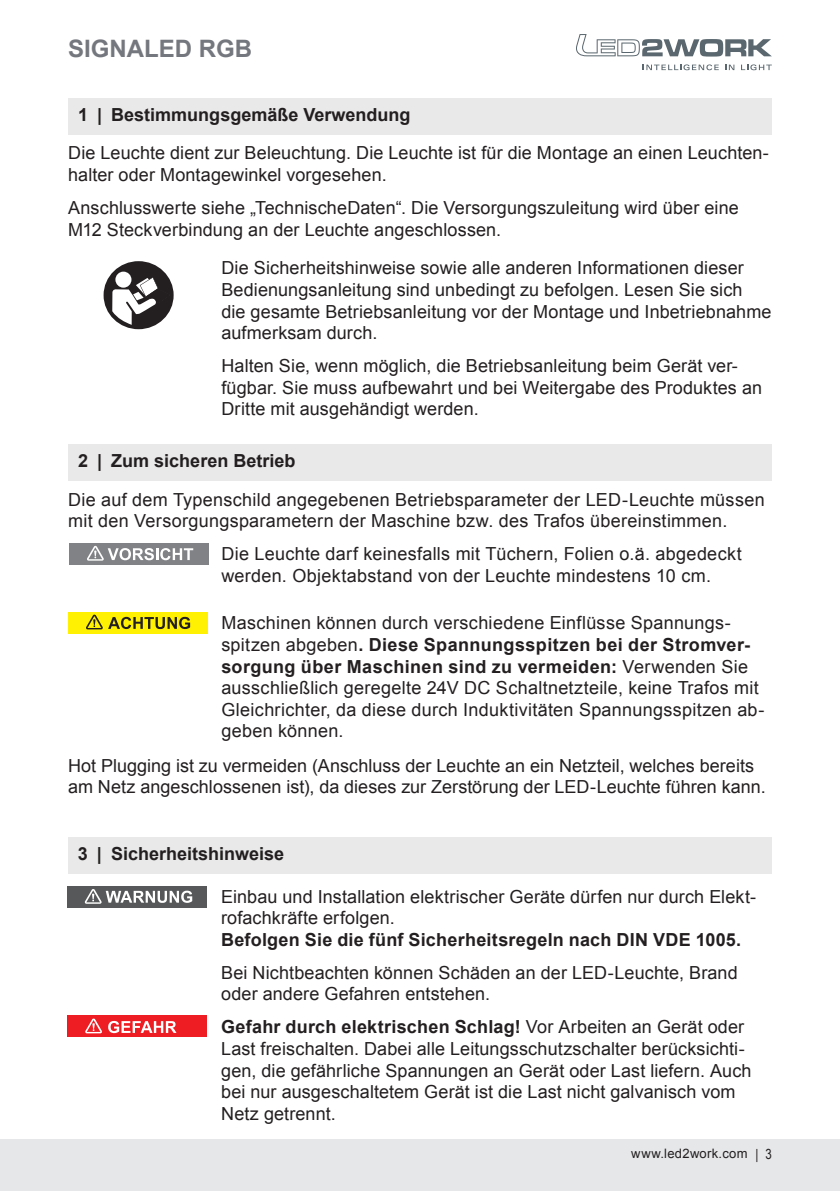
<style>
.page{position:relative;width:840px;height:1191px;background:#fff}
.page>*{position:absolute;margin:0;border:0;box-sizing:border-box;transform-origin:0 0}
.t1{font:700 24px "Arial";color:#74777d}
.t2{font:18px/21.6px "Arial";letter-spacing:.01em;color:#231f20}
.t3{font:700 18px "Arial";color:#231f20}
.t4{font:14px "Arial Narrow";color:#231f20}
.t5{font:13px "Arial";letter-spacing:.02em;color:#231f20}
.s1{font-weight:700}
</style>
<div class="page">
<div style="left:0;top:1140px;width:839px;height:51px;background:#e6e7e9"></div>
<svg style="left:576px;top:34px;width:195px;height:23px"></svg>
<svg style="left:642px;top:64px;width:76px;height:6px"></svg>
<svg style="left:725px;top:65px;width:9px;height:5px"></svg>
<svg style="left:741px;top:64px;width:30px;height:6px"></svg>
<div style="left:68px;top:612px;width:139px;height:21px;background:#fff101"></div>
<svg style="left:86px;top:614px;width:104px;height:15px"></svg>
<div style="left:68px;top:98px;width:703px;height:36px;background:#e9e9e9"></div>
<div style="left:68px;top:444px;width:703px;height:36px;background:#e9e9e9"></div>
<svg style="left:103px;top:261px;width:70px;height:68px"></svg>
<div style="left:69px;top:543px;width:139px;height:21px;background:#808285"></div>
<svg style="left:87px;top:546px;width:106px;height:14px"></svg>
<div style="left:68px;top:837px;width:703px;height:36px;background:#e9e9e9"></div>
<div style="left:68px;top:1015px;width:139px;height:21px;background:#ee1d23"></div>
<svg style="left:108px;top:1021px;width:68px;height:12px"></svg>
<svg style="left:85px;top:1018px;width:17px;height:15px"></svg>
<div style="left:68px;top:886px;width:139px;height:21px;background:#57585a"></div>
<svg style="left:85px;top:889px;width:107px;height:14px"></svg>
<h1 class="t1" style="left:68px;top:33px;width:186px">SIGNALED RGB</h1>
<p class="t3" style="left:78px;top:102px;width:334px">1 | Bestimmungsgemäße Verwendung</p>
<p class="t2" style="left:68px;top:143px;width:702px">Die Leuchte dient zur Beleuchtung. Die Leuchte ist für die Montage an einen Leuchten&shy;halter oder Montagewinkel vorgesehen.</p>
<p class="t2" style="left:68px;top:197px;width:671px">Anschlusswerte siehe „TechnischeDaten“. Die Versorgungszuleitung wird über eine<br>M12 Steckverbindung an der Leuchte angeschlossen.</p>
<p class="t2" style="left:221px;top:257px;width:551px">Die Sicherheitshinweise sowie alle anderen Informationen dieser Bedienungsanleitung sind unbedingt zu befolgen. Lesen Sie sich<br>die gesamte Betriebsanleitung vor der Montage und Inbetriebnahme aufmerksam durch.</p>
<p class="t2" style="left:221px;top:355px;width:542px">Halten Sie, wenn möglich, die Betriebsanleitung beim Gerät ver&shy;fügbar. Sie muss aufbewahrt und bei Weitergabe des Produktes an<br>Dritte mit ausgehändigt werden.</p>
<p class="t3" style="left:78px;top:449px;width:219px">2 | Zum sicheren Betrieb</p>
<p class="t2" style="left:68px;top:489px;width:697px">Die auf dem Typenschild angegebenen Betriebsparameter der LED-Leuchte müssen mit den Versorgungsparametern der Maschine bzw. des Trafos übereinstimmen.</p>
<p class="t2" style="left:221px;top:543px;width:521px">Die Leuchte darf keinesfalls mit Tüchern, Folien o.ä. abgedeckt werden. Objektabstand von der Leuchte mindestens 10 cm.</p>
<p class="t2" style="left:221px;top:612px;width:544px">Maschinen können durch verschiedene Einflüsse Spannungs&shy;spitzen abgeben<span class="s1">. Diese Spannungsspitzen bei der Stromver&shy;sorgung über Maschinen sind zu vermeiden:</span> Verwenden Sie ausschließlich geregelte 24V DC Schaltnetzteile, keine Trafos mit Gleichrichter, da diese durch Induktivitäten Spannungsspitzen ab&shy;geben können.</p>
<p class="t2" style="left:68px;top:754px;width:698px">Hot Plugging ist zu vermeiden (Anschluss der Leuchte an ein Netzteil, welches bereits am Netz angeschlossenen ist), da dieses zur Zerstörung der LED-Leuchte führen kann.</p>
<p class="t3" style="left:78px;top:841px;width:208px">3 | Sicherheitshinweise</p>
<p class="t2" style="left:221px;top:885px;width:536px">Einbau und Installation elektrischer Geräte dürfen nur durch Elekt&shy;rofachkräfte erfolgen.</p>
<p class="t3" style="left:221px;top:927px;width:521px">Befolgen Sie die fünf Sicherheitsregeln nach DIN VDE 1005.</p>
<p class="t2" style="left:221px;top:962px;width:518px">Bei Nichtbeachten können Schäden an der LED-Leuchte, Brand oder andere Gefahren entstehen.</p>
<p class="t2" style="left:221px;top:1016px;width:531px"><span class="s1">Gefahr durch elektrischen Schlag!</span> Vor Arbeiten an Gerät oder Last freischalten. Dabei alle Leitungsschutzschalter berücksichti&shy;gen, die gefährliche Spannungen an Gerät oder Last liefern. Auch bei nur ausgeschaltetem Gerät ist die Last nicht galvanisch vom Netz getrennt.</p>
<p class="t5" style="left:631px;top:1145px;width:118px">www.led2work.com</p>
<p class="t4" style="left:755px;top:1143px;width:18px">| 3</p>
</div>
